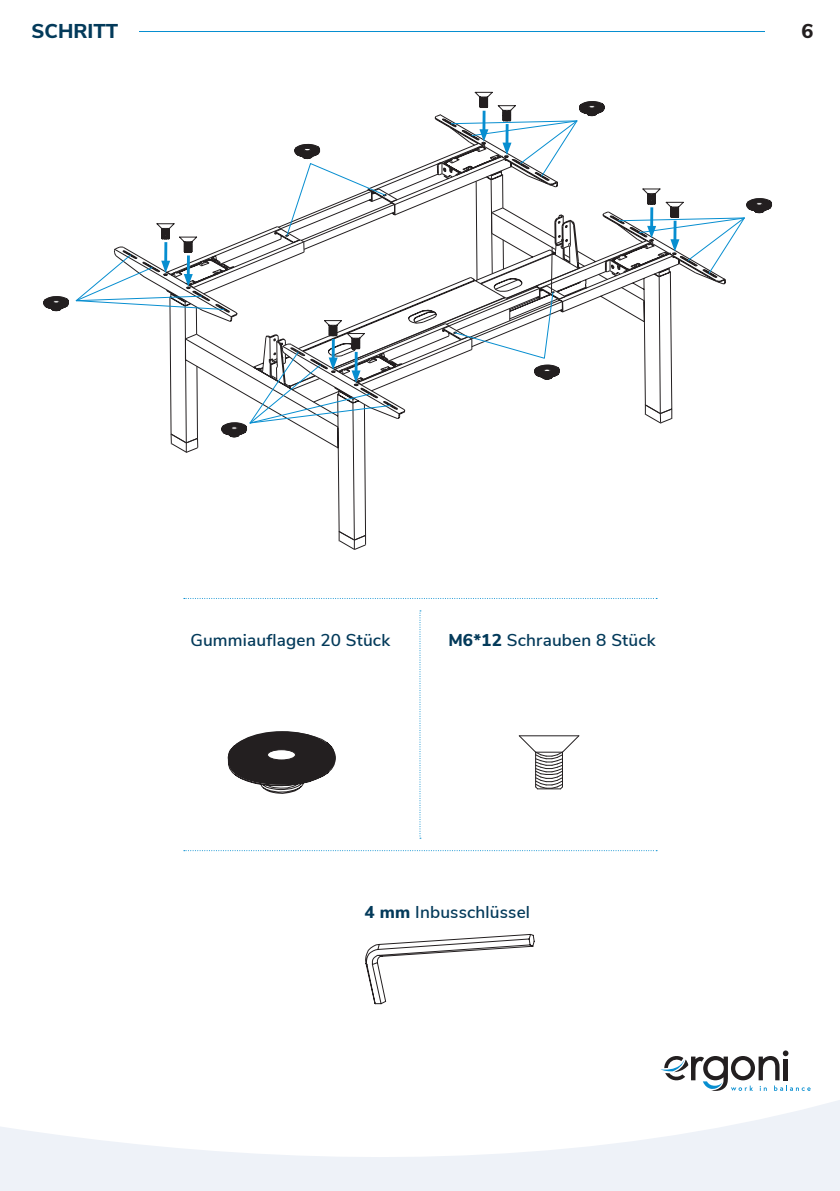
<style>
.page{position:relative;width:840px;height:1191px;background:#fff}
.page>*{position:absolute;margin:0;border:0;box-sizing:border-box;transform-origin:0 0}
.t1{font:800 20px "Nunito Sans";color:#033a5a}
.t2{font:800 20px "Nunito Sans";color:#231f20}
.t3{font:600 17.2px "Nunito Sans";letter-spacing:.01em;color:#033a5a}
.s1{font-weight:800}
</style>
<div class="page">
<hr style="left:27px;top:31px;width:775px;height:1px;background:#078ed0">
<div style="left:764px;top:17px;width:49px;height:25px;background:#fff"></div>
<div style="left:27px;top:18px;width:111px;height:24px;background:#fff"></div>
<svg style="left:0;top:933px;width:839px;height:258px"></svg>
<svg style="left:660px;top:1050px;width:150px;height:41px"></svg>
<svg style="left:170px;top:127px;width:553px;height:422px"></svg>
<svg style="left:394px;top:147px;width:276px;height:234px"></svg>
<svg style="left:365px;top:934px;width:169px;height:70px"></svg>
<svg style="left:227px;top:731px;width:109px;height:62px"></svg>
<div style="left:267px;top:749px;width:28px;height:11px;background:#fff;border-radius:50%"></div>
<div style="left:267px;top:749px;width:28px;height:11px;border:1px solid #231f20;border-radius:50%"></div>
<svg style="left:518px;top:735px;width:61px;height:54px"></svg>
<svg style="left:184px;top:598px;width:472px;height:1px"></svg>
<svg style="left:419px;top:610px;width:2px;height:229px"></svg>
<svg style="left:184px;top:850px;width:472px;height:1px"></svg>
<svg style="left:43px;top:296px;width:26px;height:15px"></svg>
<svg style="left:533px;top:365px;width:26px;height:15px"></svg>
<svg style="left:454px;top:247px;width:99px;height:112px"></svg>
<svg style="left:76px;top:144px;width:318px;height:293px"></svg>
<svg style="left:618px;top:188px;width:153px;height:86px"></svg>
<svg style="left:450px;top:92px;width:154px;height:85px"></svg>
<p class="t1" style="left:32px;top:17px;width:88px">SCHRITT</p>
<p class="t2" style="left:801px;top:16px;width:13px">6</p>
<p class="t3" style="left:190px;top:627px;width:201px">Gummiauflagen 20 Stück</p>
<p class="t3" style="left:448px;top:627px;width:209px"><span class="s1">M6*12</span> Schrauben 8 Stück</p>
<p class="t3" style="left:364px;top:899px;width:167px"><span class="s1">4 mm</span> Inbusschlüssel</p>
</div>
